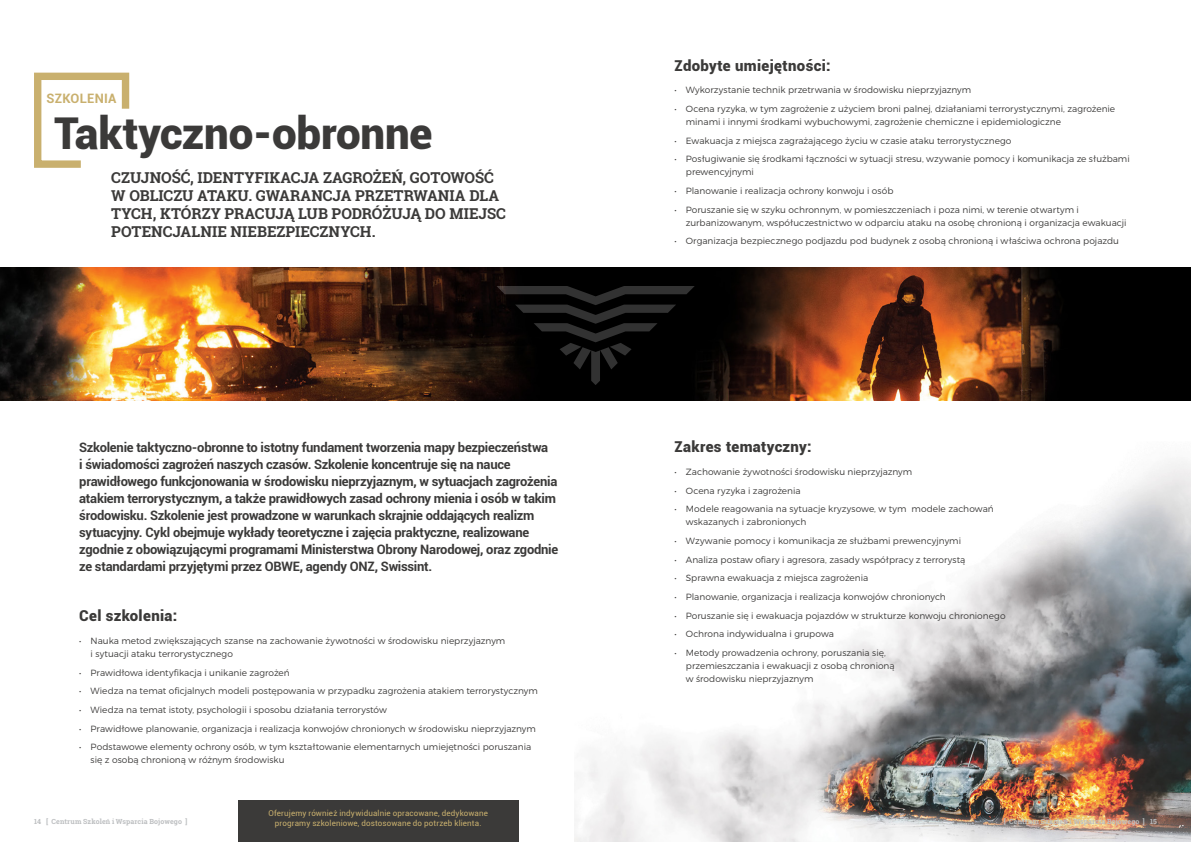
<style>
.page{position:relative;width:1191px;height:842px;background:#fff}
.page>*{position:absolute;margin:0;border:0;box-sizing:border-box;transform-origin:0 0}
.t1{font:900 43.9px "Roboto";letter-spacing:-.005em;color:#3b3a39}
.t2{font:700 15px/18px "Roboto Slab";color:#3b3a39}
.t3{font:900 15px "Roboto";letter-spacing:.02em;color:#3b3a39}
.t4{font:700 13px/17px "Roboto";letter-spacing:-.02em;color:#3b3a39}
.t5{font:700 13px "Roboto";letter-spacing:.02em;color:#c9b06e}
.t6{font:300 9px/13px "Montserrat";color:#3b3a39}
.t7{font:8px "Roboto";letter-spacing:.015em;color:#c9b06e}
.t8{font:700 7px "Roboto Slab";letter-spacing:.015em;color:#bcbec0}
</style>
<div class="page">
<img style="left:575px;top:461px;width:616px;height:381px">
<svg style="left:34px;top:72px;width:96px;height:96px"></svg>
<img style="left:0;top:268px;width:1191px;height:132px">
<svg style="left:496px;top:286px;width:198px;height:99px;background:#0d0d0c"></svg>
<div style="left:238px;top:800px;width:280px;height:42px;background:#3b3a39"></div>
<h3 class="t5" style="left:47px;top:89px;width:71px">SZKOLENIA</h3>
<h1 class="t1" style="left:54px;top:102px;width:380px">Taktyczno-obronne</h1>
<h2 class="t2" style="left:111px;top:168px;width:396px">CZUJNOŚĆ, IDENTYFIKACJA ZAGROŻEŃ, GOTOWOŚĆ W OBLICZU ATAKU. GWARANCJA PRZETRWANIA DLA TYCH, KTÓRZY PRACUJĄ LUB PODRÓŻUJĄ DO MIEJSC POTENCJALNIE NIEBEZPIECZNYCH.</h2>
<p class="t4" style="left:79px;top:439px;width:480px">Szkolenie taktyczno-obronne to istotny fundament tworzenia mapy bezpieczeństwa<br>i świadomości zagrożeń naszych czasów. Szkolenie koncentruje się na nauce prawidłowego funkcjonowania w środowisku nieprzyjaznym, w sytuacjach zagrożenia atakiem terrorystycznym, a także prawidłowych zasad ochrony mienia i osób w takim środowisku. Szkolenie jest prowadzone w warunkach skrajnie oddających realizm sytuacyjny. Cykl obejmuje wykłady teoretyczne i zajęcia praktyczne, realizowane zgodnie z obowiązującymi programami Ministerstwa Obrony Narodowej, oraz zgodnie ze standardami przyjętymi przez OBWE, agendy ONZ, Swissint.</p>
<h2 class="t3" style="left:79px;top:605px;width:99px">Cel szkolenia:</h2>
<p class="t6" style="left:91px;top:634px;width:416px;text-indent:-11px">• Nauka metod zwiększających szanse na zachowanie żywotności w środowisku nieprzyjaznym i sytuacji ataku terrorystycznego</p>
<p class="t6" style="left:79px;top:666px;width:212px">• Prawidłowa identyfikacja i unikanie zagrożeń</p>
<p class="t6" style="left:79px;top:684px;width:460px">• Wiedza na temat oficjalnych modeli postępowania w przypadku zagrożenia atakiem terrorystycznym</p>
<p class="t6" style="left:79px;top:703px;width:309px">• Wiedza na temat istoty, psychologii i sposobu działania terrorystów</p>
<p class="t6" style="left:79px;top:722px;width:458px">• Prawidłowe planowanie, organizacja i realizacja konwojów chronionych w środowisku nieprzyjaznym</p>
<p class="t6" style="left:91px;top:740px;width:442px;text-indent:-11px">• Podstawowe elementy ochrony osób, w tym kształtowanie elementarnych umiejętności poruszania się z osobą chronioną w różnym środowisku</p>
<h2 class="t3" style="left:674px;top:55px;width:158px">Zdobyte umiejętności:</h2>
<p class="t6" style="left:674px;top:84px;width:298px">• Wykorzystanie technik przetrwania w środowisku nieprzyjaznym</p>
<p class="t6" style="left:686px;top:102px;width:431px;text-indent:-11px">• Ocena ryzyka, w tym zagrożenie z użyciem broni palnej, działaniami terrorystycznymi, zagrożenie minami i innymi środkami wybuchowymi, zagrożenie chemiczne i epidemiologiczne</p>
<p class="t6" style="left:674px;top:134px;width:338px">• Ewakuacja z miejsca zagrażającego życiu w czasie ataku terrorystycznego</p>
<p class="t6" style="left:686px;top:153px;width:445px;text-indent:-11px">• Posługiwanie się środkami łączności w sytuacji stresu, wzywanie pomocy i komunikacja ze służbami prewencyjnymi</p>
<p class="t6" style="left:674px;top:184px;width:220px">• Planowanie i realizacja ochrony konwoju i osób</p>
<p class="t6" style="left:686px;top:203px;width:442px;text-indent:-11px">• Poruszanie się w szyku ochronnym, w pomieszczeniach i poza nimi, w terenie otwartym i zurbanizowanym, współuczestnictwo w odparciu ataku na osobę chronioną i organizacja ewakuacji</p>
<p class="t6" style="left:674px;top:235px;width:446px">• Organizacja bezpiecznego podjazdu pod budynek z osobą chronioną i właściwa ochrona pojazdu</p>
<h2 class="t3" style="left:674px;top:436px;width:139px">Zakres tematyczny:</h2>
<p class="t6" style="left:674px;top:465px;width:239px">• Zachowanie żywotności środowisku nieprzyjaznym</p>
<p class="t6" style="left:674px;top:484px;width:128px">• Ocena ryzyka i zagrożenia</p>
<p class="t6" style="left:686px;top:502px;width:309px;text-indent:-11px">• Modele reagowania na sytuacje kryzysowe, w tym modele zachowań wskazanych i zabronionych</p>
<p class="t6" style="left:674px;top:534px;width:288px">• Wzywanie pomocy i komunikacja ze służbami prewencyjnymi</p>
<p class="t6" style="left:674px;top:553px;width:292px">• Analiza postaw ofiary i agresora, zasady współpracy z terrorystą</p>
<p class="t6" style="left:674px;top:571px;width:195px">• Sprawna ewakuacja z miejsca zagrożenia</p>
<p class="t6" style="left:674px;top:590px;width:273px">• Planowanie, organizacja i realizacja konwojów chronionych</p>
<p class="t6" style="left:674px;top:609px;width:332px">• Poruszanie się i ewakuacja pojazdów w strukturze konwoju chronionego</p>
<p class="t6" style="left:674px;top:627px;width:161px">• Ochrona indywidualna i grupowa</p>
<p class="t6" style="left:686px;top:646px;width:210px;text-indent:-11px">• Metody prowadzenia ochrony, poruszania się, przemieszczania i ewakuacji z osobą chronioną w środowisku nieprzyjaznym</p>
<p class="t7" style="left:268px;top:808px;width:221px">Oferujemy również indywidualnie opracowane, dedykowane</p>
<p class="t8" style="left:34px;top:817px;width:155px">14 [ Centrum Szkoleń i Wsparcia Bojowego ]</p>
<p class="t7" style="left:275px;top:817px;width:208px">programy szkoleniowe, dostosowane do potrzeb klienta.</p>
<p class="t8" style="left:1003px;top:817px;width:155px">[ Centrum Szkoleń i Wsparcia Bojowego ] 15</p>
</div>
